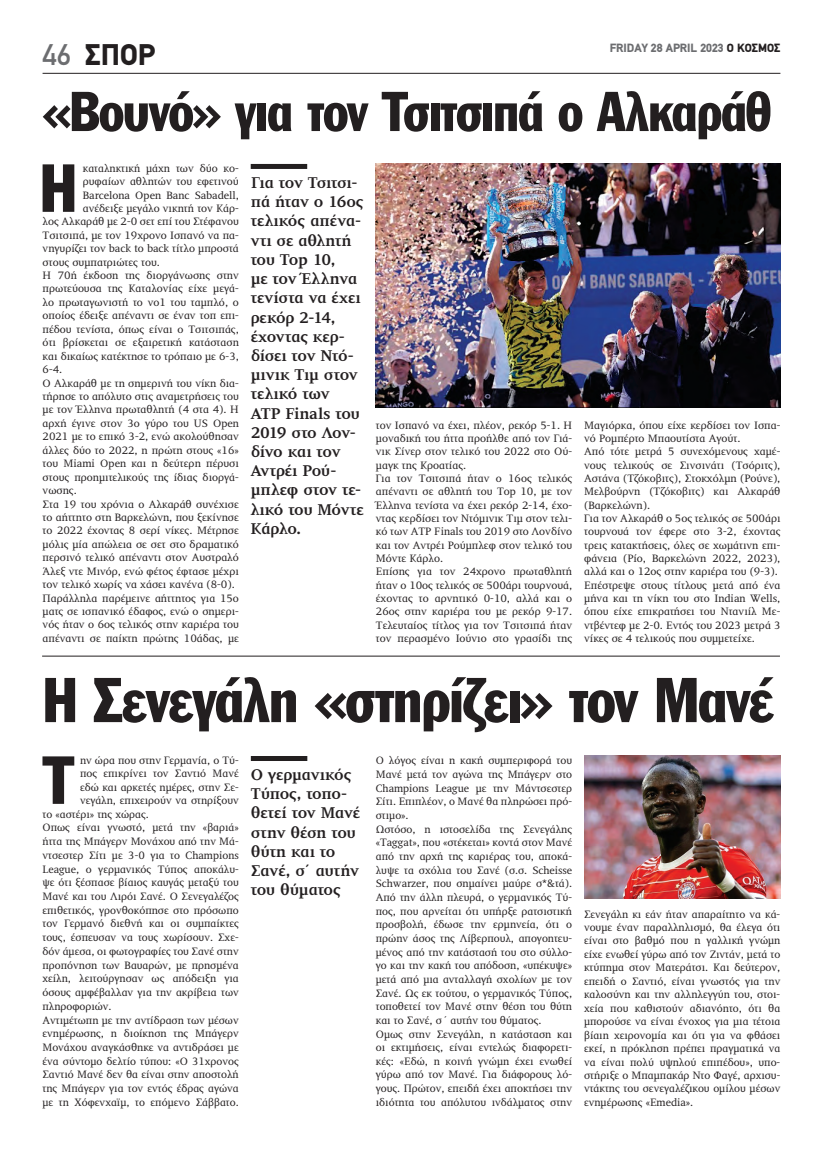
<style>
.page{position:relative;width:823px;height:1149px;background:#fff}
.page>*{position:absolute;margin:0;border:0;box-sizing:border-box;transform-origin:0 0}
.t1{font:66.6px "Franklin Gothic Greek Cond";color:#231f20}
.t2{font:62px "Franklin Gothic Greek Cond";letter-spacing:-.025em;color:#231f20}
.t3{font:55px "Franklin Gothic Greek Cond";letter-spacing:-.02em;color:#231f20}
.t4{font:900 30px "PF Din Text";color:#231f20}
.t5{font:700 16px/19.2px "PF Diplomat";letter-spacing:-.02em;color:#231f20}
.t6{font:900 12px "PF Din Text";color:#6c6d70}
.t7{font:11px/13.3px "PF Diplomat";color:#231f20}
.s1{font-weight:500;color:#6c6d70}
.s2{color:#231f20}
</style>
<div class="page">
<hr style="left:43px;top:73px;width:737px;height:1px;background:#231f20">
<div style="left:250px;top:164px;width:57px;height:5px;background:#231f20"></div>
<img style="left:375px;top:164px;width:404px;height:244px">
<div style="left:251px;top:755px;width:56px;height:5px;background:#231f20"></div>
<img style="left:584px;top:755px;width:196px;height:143px">
<hr style="left:42px;top:655px;width:737px;height:1px;background:#231f20">
<h3 class="t4" style="left:43px;top:37px;width:114px"><span class="s1">46</span> ΣΠΟΡ</h3>
<p class="t6" style="left:609px;top:40px;width:172px">FRIDAY 28 APRIL 2023 <span class="s2">Ο ΚΟΣΜΟΣ</span></p>
<h3 class="t3" style="left:43px;top:80px;width:729px">«Βουνό» για τον Τσιτσιπά ο Αλκαράθ</h3>
<h1 class="t1" style="left:40px;top:150px;width:39px">Η</h1>
<p class="t7" style="left:83px;top:162px;width:157px">καταληκτική μάχη των δύο κο-</p>
<p class="t7" style="left:83px;top:175px;width:157px">ρυφαίων αθλητών του εφετινού</p>
<p class="t7" style="left:83px;top:188px;width:157px">Barcelona Open Banc Sabadell,</p>
<p class="t7" style="left:83px;top:202px;width:157px">ανέδειξε μεγάλο νικητή τον Κάρ-</p>
<p class="t7" style="left:43px;top:215px;width:198px">λος Αλκαράθ με 2-0 σετ επί του Στέφανου</p>
<p class="t7" style="left:43px;top:228px;width:198px">Τσιτσιπά, με τον 19χρονο Ισπανό να πα-</p>
<p class="t7" style="left:43px;top:242px;width:198px">νηγυρίζει τον back to back τίτλο μπροστά</p>
<p class="t7" style="left:43px;top:255px;width:119px">στους συμπατριώτες του.</p>
<p class="t7" style="left:43px;top:269px;width:198px">Η 70ή έκδοση της διοργάνωσης στην</p>
<p class="t7" style="left:43px;top:282px;width:198px">πρωτεύουσα της Καταλονίας είχε μεγά-</p>
<p class="t7" style="left:43px;top:296px;width:198px">λο πρωταγωνιστή το νο1 του ταμπλό, ο</p>
<p class="t7" style="left:43px;top:309px;width:198px">οποίος έδειξε απέναντι σε έναν τοπ επι-</p>
<p class="t7" style="left:43px;top:322px;width:198px">πέδου τενίστα, όπως είναι ο Τσιτσιπάς,</p>
<p class="t7" style="left:43px;top:336px;width:198px">ότι βρίσκεται σε εξαιρετική κατάσταση</p>
<p class="t7" style="left:43px;top:349px;width:198px">και δικαίως κατέκτησε το τρόπαιο με 6-3,</p>
<p class="t7" style="left:43px;top:363px;width:21px">6-4.</p>
<p class="t7" style="left:43px;top:376px;width:198px">Ο Αλκαράθ με τη σημερινή του νίκη δια-</p>
<p class="t7" style="left:43px;top:390px;width:198px">τήρησε το απόλυτο στις αναμετρήσεις του</p>
<p class="t7" style="left:43px;top:403px;width:198px">με τον Έλληνα πρωταθλητή (4 στα 4). Η</p>
<p class="t7" style="left:43px;top:416px;width:198px">αρχή έγινε στον 3ο γύρο του US Open</p>
<p class="t7" style="left:43px;top:430px;width:198px">2021 με το επικό 3-2, ενώ ακολούθησαν</p>
<p class="t7" style="left:43px;top:443px;width:198px">άλλες δύο το 2022, η πρώτη στους «16»</p>
<p class="t7" style="left:43px;top:457px;width:198px">του Miami Open και η δεύτερη πέρυσι</p>
<p class="t7" style="left:43px;top:470px;width:198px">στους προημιτελικούς της ίδιας διοργά-</p>
<p class="t7" style="left:43px;top:484px;width:36px">νωσης.</p>
<p class="t7" style="left:43px;top:497px;width:198px">Στα 19 του χρόνια ο Αλκαράθ συνέχισε</p>
<p class="t7" style="left:43px;top:510px;width:198px">το αήττητο στη Βαρκελώνη, που ξεκίνησε</p>
<p class="t7" style="left:43px;top:524px;width:198px">το 2022 έχοντας 8 σερί νίκες. Μέτρησε</p>
<p class="t7" style="left:43px;top:537px;width:198px">μόλις μία απώλεια σε σετ στο δραματικό</p>
<p class="t7" style="left:43px;top:551px;width:198px">περσινό τελικό απέναντι στον Αυστραλό</p>
<p class="t7" style="left:43px;top:564px;width:198px">Άλεξ ντε Μινόρ, ενώ φέτος έφτασε μέχρι</p>
<p class="t7" style="left:43px;top:578px;width:193px">τον τελικό χωρίς να χάσει κανένα (8-0).</p>
<p class="t7" style="left:43px;top:591px;width:198px">Παράλληλα παρέμεινε αήττητος για 15ο</p>
<p class="t7" style="left:43px;top:605px;width:198px">ματς σε ισπανικό έδαφος, ενώ ο σημερι-</p>
<p class="t7" style="left:43px;top:618px;width:198px">νός ήταν ο 6ος τελικός στην καριέρα του</p>
<p class="t7" style="left:43px;top:631px;width:198px">απέναντι σε παίκτη πρώτης 10άδας, με</p>
<p class="t5" style="left:250px;top:173px;width:114px">Για τον Τσιτσι&shy;πά ήταν ο 16ος τελικός απένα&shy;ντι σε αθλητή του Top 10,<br>με τον Έλληνα τενίστα να έχει ρεκόρ 2-14, έχοντας κερ&shy;δίσει τον Ντό&shy;μινικ Τιμ στον τελικό των<br>ATP Finals του<br>2019 στο Λον&shy;δίνο και τον<br>Αντρέι Ρού&shy;μπλεφ στον τε&shy;λικό του Μόντε<br>Κάρλο.</p>
<p class="t7" style="left:375px;top:418px;width:198px">τον Ισπανό να έχει, πλέον, ρεκόρ 5-1. Η μοναδική του ήττα προήλθε από τον Γιά&shy;νικ Σίνερ στον τελικό του 2022 στο Ού&shy;μαγκ της Κροατίας.<br>Για τον Τσιτσιπά ήταν ο 16ος τελικός απέναντι σε αθλητή του Top 10, με τον Έλληνα τενίστα να έχει ρεκόρ 2-14, έχο&shy;ντας κερδίσει τον Ντόμινικ Τιμ στον τελι&shy;κό των ATP Finals του 2019 στο Λονδίνο και τον Αντρέι Ρούμπλεφ στον τελικό του Μόντε Κάρλο.<br>Επίσης για τον 24χρονο πρωταθλητή ήταν ο 10ος τελικός σε 500άρι τουρνουά, έχοντας το αρνητικό 0-10, αλλά και ο 26ος στην καριέρα του με ρεκόρ 9-17.<br>Τελευταίος τίτλος για τον Τσιτσιπά ήταν τον περασμένο Ιούνιο στο γρασίδι της</p>
<p class="t7" style="left:584px;top:418px;width:198px">Μαγιόρκα, όπου είχε κερδίσει τον Ισπα&shy;νό Ρομπέρτο Μπαουτίστα Αγούτ.<br>Από τότε μετρά 5 συνεχόμενους χαμέ&shy;νους τελικούς σε Σινσινάτι (Τσόριτς), Αστάνα (Τζόκοβιτς), Στοκχόλμη (Ρούνε), Μελβούρνη (Τζόκοβιτς) και Αλκαράθ (Βαρκελώνη).<br>Για τον Αλκαράθ ο 5ος τελικός σε 500άρι τουρνουά τον έφερε στο 3-2, έχοντας τρεις κατακτήσεις, όλες σε χωμάτινη επι&shy;φάνεια (Ρίο, Βαρκελώνη 2022, 2023), αλλά και ο 12ος στην καριέρα του (9-3).<br>Επέστρεψε στους τίτλους μετά από ένα μήνα και τη νίκη του στο Indian Wells, όπου είχε επικρατήσει του Ντανιίλ Με&shy;ντβέντεφ με 2-0. Εντός του 2023 μετρά 3 νίκες σε 4 τελικούς που συμμετείχε.</p>
<h2 class="t2" style="left:42px;top:664px;width:733px">Η Σενεγάλη «στηρίζει» τον Μανέ</h2>
<p class="t7" style="left:375px;top:754px;width:198px;line-height:13.6px">Ο λόγος είναι η κακή συμπεριφορά του Μανέ μετά τον αγώνα της Μπάγερν στο Champions League με την Μάντσεστερ Σίτι. Επιπλέον, ο Μανέ θα πληρώσει πρό&shy;στιμο».<br>Ωστόσο, η ιστοσελίδα της Σενεγάλης «Taggat», που «στέκεται» κοντά στον Μανέ από την αρχή της καριέρας του, αποκά&shy;λυψε τα σχόλια του Σανέ (σ.σ. Scheisse Schwarzer, που σημαίνει μαύρε σ*&amp;τά).<br>Από την άλλη πλευρά, ο γερμανικός Τύ&shy;πος, που αρνείται ότι υπήρξε ρατσιστική προσβολή, έδωσε την ερμηνεία, ότι ο πρώην άσος της Λίβερπουλ, απογοητευ&shy;μένος από την κατάστασή του στο σύλλο&shy;γο και την κακή του απόδοση, «υπέκυψε» μετά από μια ανταλλαγή σχολίων με τον Σανέ. Ως εκ τούτου, ο γερμανικός Τύπος, τοποθετεί τον Μανέ στην θέση του θύτη και το Σανέ, σ΄ αυτήν του θύματος.<br>Ομως στην Σενεγάλη, η κατάσταση και οι εκτιμήσεις, είναι εντελώς διαφορετι&shy;κές: «Εδώ, η κοινή γνώμη έχει ενωθεί γύρω από τον Μανέ. Για διάφορους λό&shy;γους. Πρώτον, επειδή έχει αποκτήσει την ιδιότητα του απόλυτου ινδάλματος στην</p>
<h1 class="t1" style="left:43px;top:742px;width:32px">Τ</h1>
<p class="t7" style="left:80px;top:754px;width:160px">ην ώρα που στην Γερμανία, ο Τύ-</p>
<h3 class="t5" style="left:251px;top:765px;width:111px">O γερμανικός<br>Τύπος, τοπο&shy;θετεί τον Μανέ στην θέση του θύτη και το<br>Σανέ, σ΄ αυτήν του θύματος</h3>
<p class="t7" style="left:80px;top:767px;width:160px">πος επικρίνει τον Σαντιό Μανέ</p>
<p class="t7" style="left:80px;top:780px;width:160px">εδώ και αρκετές ημέρες, στην Σε-</p>
<p class="t7" style="left:80px;top:793px;width:160px">νεγάλη, επιχειρούν να στηρίξουν</p>
<p class="t7" style="left:42px;top:807px;width:108px">το «αστέρι» της χώρας.</p>
<p class="t7" style="left:42px;top:821px;width:198px">Οπως είναι γνωστό, μετά την «βαριά»</p>
<p class="t7" style="left:42px;top:834px;width:198px">ήττα της Μπάγερν Μονάχου από την Μά-</p>
<p class="t7" style="left:42px;top:848px;width:198px">ντσεστερ Σίτι με 3-0 για το Champions</p>
<p class="t7" style="left:42px;top:862px;width:198px">League, ο γερμανικός Τύπος αποκάλυ-</p>
<p class="t7" style="left:42px;top:875px;width:198px">ψε ότι ξέσπασε βίαιος καυγάς μεταξύ του</p>
<p class="t7" style="left:42px;top:889px;width:198px">Μανέ και του Λιρόι Σανέ. Ο Σενεγαλέζος</p>
<p class="t7" style="left:42px;top:903px;width:198px">επιθετικός, γρονθοκόπησε στο πρόσωπο</p>
<p class="t7" style="left:42px;top:917px;width:198px">τον Γερμανό διεθνή και οι συμπαίκτες</p>
<p class="t7" style="left:42px;top:930px;width:198px">τους, έσπευσαν να τους χωρίσουν. Σχε-</p>
<p class="t7" style="left:42px;top:944px;width:198px">δόν άμεσα, οι φωτογραφίες του Σανέ στην</p>
<p class="t7" style="left:42px;top:958px;width:198px">προπόνηση των Βαυαρών, με πρησμένα</p>
<p class="t7" style="left:42px;top:971px;width:198px">χείλη, λειτούργησαν ως απόδειξη για</p>
<p class="t7" style="left:42px;top:985px;width:198px">όσους αμφέβαλλαν για την ακρίβεια των</p>
<p class="t7" style="left:42px;top:999px;width:71px">πληροφοριών.</p>
<p class="t7" style="left:42px;top:1013px;width:198px">Αντιμέτωπη με την αντίδραση των μέσων</p>
<p class="t7" style="left:42px;top:1026px;width:198px">ενημέρωσης, η διοίκηση της Μπάγερν</p>
<p class="t7" style="left:42px;top:1040px;width:198px">Μονάχου αναγκάσθηκε να αντιδράσει με</p>
<p class="t7" style="left:42px;top:1054px;width:198px">ένα σύντομο δελτίο τύπου: «Ο 31χρονος</p>
<p class="t7" style="left:42px;top:1067px;width:198px">Σαντιό Μανέ δεν θα είναι στην αποστολή</p>
<p class="t7" style="left:42px;top:1081px;width:198px">της Μπάγερν για τον εντός έδρας αγώνα</p>
<p class="t7" style="left:42px;top:1095px;width:198px">με τη Χόφενχαϊμ, το επόμενο Σάββατο.</p>
<p class="t7" style="left:583px;top:907px;width:198px;text-align:justify">Σενεγάλη κι εάν ήταν απαραίτητο να κά&shy;νουμε έναν παραλληλισμό, θα έλεγα ότι είναι στο βαθμό που η γαλλική γνώμη είχε ενωθεί γύρω από τον Ζιντάν, μετά το κτύπημα στον Ματεράτσι. Και δεύτερον, επειδή ο Σαντιό, είναι γνωστός για την καλοσύνη και την αλληλεγγύη του, στοι&shy;χεία που καθιστούν αδιανόητο, ότι θα μπορούσε να είναι ένοχος για μια τέτοια βίαιη χειρονομία και ότι για να φθάσει εκεί, η πρόκληση πρέπει πραγματικά να να είναι πολύ υψηλού επιπέδου», υπο&shy;στήριξε ο Μπαμπακάρ Ντο Φαγέ, αρχισυ&shy;ντάκτης του σενεγαλέζικου ομίλου μέσων ενημέρωσης «Emedia».</p>
</div>
